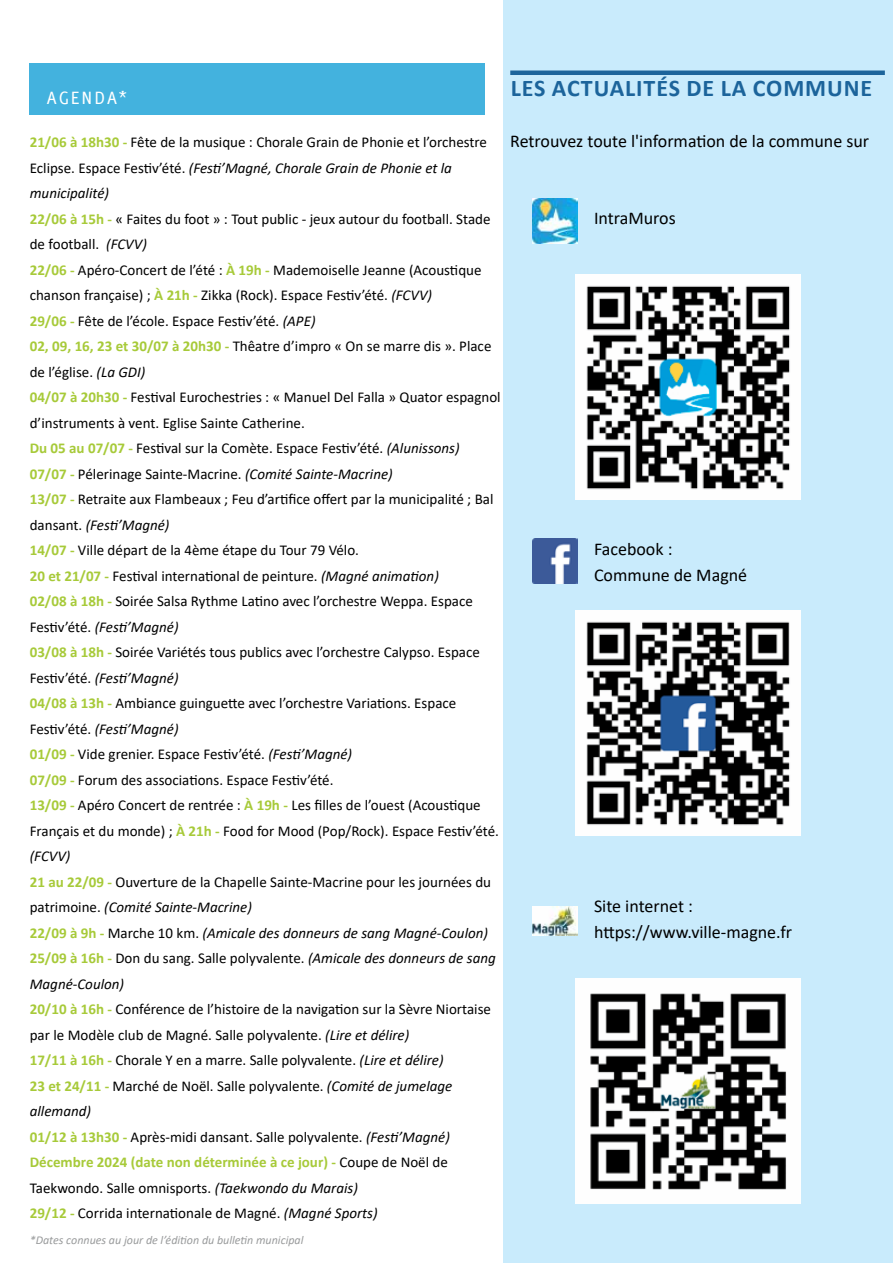
<style>
.page{position:relative;width:893px;height:1263px;background:#fff}
.page>*{position:absolute;margin:0;border:0;box-sizing:border-box;transform-origin:0 0}
.t1{font:700 24px "Calibri";letter-spacing:.04em;color:#1c649b}
.t2{font:19.5px "Delicious";letter-spacing:.1em;color:#fff}
.t3{font:18px/25.5px "Calibri";color:#000}
.t4{font:15px/25.5px "Calibri";color:#000}
.t5{font:italic 12px "Calibri";color:#999b9c}
.s1{font-weight:700;color:#a7ca39}
.s2{font-style:italic}
</style>
<div class="page">
<div style="left:503px;top:0;width:390px;height:1263px;background:#c9ebfc"></div>
<img style="left:532px;top:539px;width:46px;height:45px">
<img style="left:532px;top:198px;width:46px;height:45px">
<hr style="left:510px;top:71px;width:375px;height:4px;background:#1c649b">
<img style="left:575px;top:275px;width:225px;height:225px">
<img style="left:575px;top:611px;width:225px;height:225px">
<img style="left:532px;top:907px;width:46px;height:28px">
<img style="left:575px;top:978px;width:225px;height:225px">
<div style="left:30px;top:64px;width:455px;height:51px;background:#43b2de"></div>
<h2 class="t2" style="left:47px;top:86px;width:82px">AGENDA*</h2>
<p class="t4" style="left:30px;top:129px;width:472px"><span class="s1">21/06 à 18h30 -</span> Fête de la musique : Chorale Grain de Phonie et l’orchestre Eclipse. Espace Festiv’été. <span class="s2">(Festi’Magné, Chorale Grain de Phonie et la municipalité)<br></span><span class="s1">22/06 à 15h -</span> « Faites du foot » : Tout public - jeux autour du football. Stade de football. <span class="s2">(FCVV)<br></span><span class="s1">22/06 -</span> Apéro-Concert de l’été : <span class="s1">À 19h -</span> Mademoiselle Jeanne (Acoustique chanson française) ; <span class="s1">À 21h -</span> Zikka (Rock). Espace Festiv’été. <span class="s2">(FCVV)<br></span><span class="s1">29/06 -</span> Fête de l’école. Espace Festiv’été. <span class="s2">(APE)<br></span><span class="s1">02, 09, 16, 23 et 30/07 à 20h30 -</span> Thêatre d’impro « On se marre dis ». Place de l’église. <span class="s2">(La GDI)<br></span><span class="s1">04/07 à 20h30 -</span> Festival Eurochestries : « Manuel Del Falla » Quator espagnol d’instruments à vent. Eglise Sainte Catherine.<br><span class="s1">Du 05 au 07/07 -</span> Festival sur la Comète. Espace Festiv’été. <span class="s2">(Alunissons)<br></span><span class="s1">07/07 -</span> Pélerinage Sainte-Macrine. <span class="s2">(Comité Sainte-Macrine)<br></span><span class="s1">13/07 -</span> Retraite aux Flambeaux ; Feu d’artifice offert par la municipalité ; Bal dansant. <span class="s2">(Festi’Magné)<br></span><span class="s1">14/07 -</span> Ville départ de la 4ème étape du Tour 79 Vélo.<br><span class="s1">20 et 21/07 -</span> Festival international de peinture. <span class="s2">(Magné animation)<br></span><span class="s1">02/08 à 18h -</span> Soirée Salsa Rythme Latino avec l’orchestre Weppa. Espace Festiv’été. <span class="s2">(Festi’Magné)<br></span><span class="s1">03/08 à 18h -</span> Soirée Variétés tous publics avec l’orchestre Calypso. Espace Festiv’été. <span class="s2">(Festi’Magné)<br></span><span class="s1">04/08 à 13h -</span> Ambiance guinguette avec l’orchestre Variations. Espace Festiv’été. <span class="s2">(Festi’Magné)<br></span><span class="s1">01/09 -</span> Vide grenier. Espace Festiv’été. <span class="s2">(Festi’Magné)<br></span><span class="s1">07/09 -</span> Forum des associations. Espace Festiv’été.<br><span class="s1">13/09 -</span> Apéro Concert de rentrée : <span class="s1">À 19h -</span> Les filles de l’ouest (Acoustique Français et du monde) ; <span class="s1">À 21h -</span> Food for Mood (Pop/Rock). Espace Festiv’été. <span class="s2">(FCVV)<br></span><span class="s1">21 au 22/09 -</span> Ouverture de la Chapelle Sainte-Macrine pour les journées du patrimoine. <span class="s2">(Comité Sainte-Macrine)<br></span><span class="s1">22/09 à 9h -</span> Marche 10 km. <span class="s2">(Amicale des donneurs de sang Magné-Coulon)<br></span><span class="s1">25/09 à 16h -</span> Don du sang. Salle polyvalente. <span class="s2">(Amicale des donneurs de sang Magné-Coulon)<br></span><span class="s1">20/10 à 16h -</span> Conférence de l’histoire de la navigation sur la Sèvre Niortaise par le Modèle club de Magné. Salle polyvalente. <span class="s2">(Lire et délire)<br></span><span class="s1">17/11 à 16h -</span> Chorale Y en a marre. Salle polyvalente. <span class="s2">(Lire et délire)<br></span><span class="s1">23 et 24/11 -</span> Marché de Noël. Salle polyvalente. <span class="s2">(Comité de jumelage allemand)<br></span><span class="s1">01/12 à 13h30 -</span> Après-midi dansant. Salle polyvalente. <span class="s2">(Festi’Magné)<br></span><span class="s1">Décembre 2024 (date non déterminée à ce jour) -</span> Coupe de Noël de Taekwondo. Salle omnisports. <span class="s2">(Taekwondo du Marais)<br></span><span class="s1">29/12 -</span> Corrida internationale de Magné. <span class="s2">(Magné Sports)</span></p>
<p class="t5" style="left:30px;top:1231px;width:275px">*Dates connues au jour de l’édition du bulletin municipal</p>
<h1 class="t1" style="left:511px;top:71px;width:363px">LES ACTUALITÉS DE LA COMMUNE</h1>
<p class="t3" style="left:510px;top:128px;width:360px">Retrouvez toute l'information de la commune sur</p>
<p class="t3" style="left:594px;top:204px;width:83px">IntraMuros</p>
<p class="t3" style="left:594px;top:536px;width:155px">Facebook :<br>Commune de Magné</p>
<p class="t3" style="left:594px;top:893px;width:200px">Site internet : https://www.ville-magne.fr</p>
</div>
